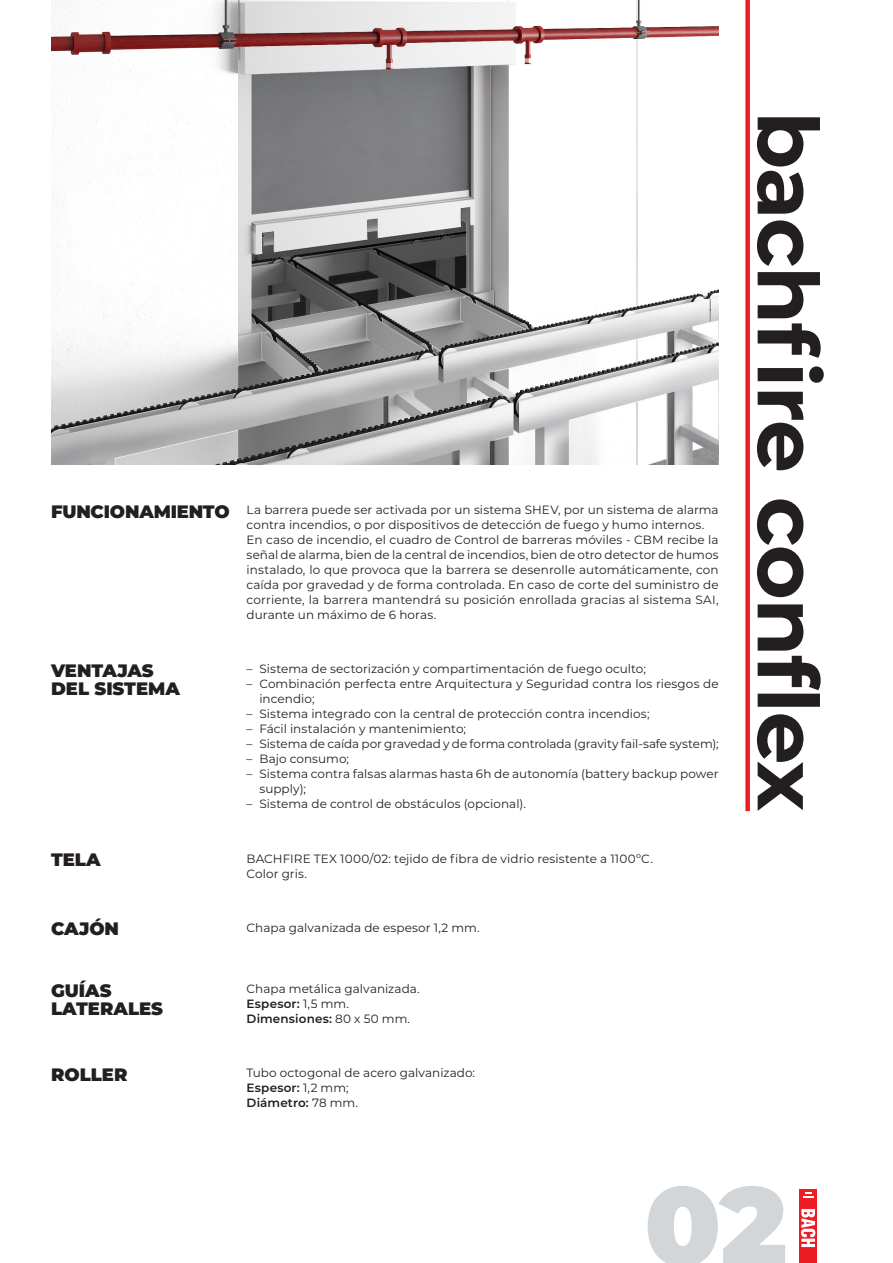
<style>
.page{position:relative;width:893px;height:1263px;background:#fff}
.page>*{position:absolute;margin:0;border:0;box-sizing:border-box;transform-origin:0 0}
.t1{font:900 110.7px "Montserrat";color:#d3d6d9}
.t2{font:700 84px "Montserrat";letter-spacing:-.02em;color:#231f20}
.t3{font:900 18px "Montserrat";color:#231f20}
.texto-corpo{font:12px/15px "Montserrat";letter-spacing:.005em;color:#231f20}
.texto-corpo-2{font:600 12px "Montserrat";letter-spacing:.015em;color:#231f20}
.s1{font-weight:400}
</style>
<div class="page">
<div style="left:800px;top:1189px;width:17px;height:74px;background:#ee1d23"></div>
<svg style="left:803px;top:1192px;width:10px;height:6px"></svg>
<svg style="left:801px;top:1209px;width:14px;height:38px"></svg>
<img style="left:51px;top:0;width:668px;height:465px">
<div style="left:745px;top:0;width:5px;height:811px;background:#ee1d23"></div>
<p class="t3" style="left:51px;top:498px;width:180px">FUNCIONAMIENTO</p>
<p class="texto-corpo" style="left:247px;top:502px;width:474px">La barrera puede ser activada por un sistema SHEV, por un sistema de alarma contra incendios, o por dispositivos de detección de fuego y humo internos.</p>
<p class="texto-corpo" style="left:247px;top:532px;width:474px;text-align:justify">En caso de incendio, el cuadro de Control de barreras móviles - CBM recibe la señal de alarma, bien de la central de incendios, bien de otro detector de humos instalado, lo que provoca que la barrera se desenrolle automáticamente, con caída por gravedad y de forma controlada. En caso de corte del suministro de corriente, la barrera mantendrá su posición enrollada gracias al sistema SAI, durante un máximo de 6 horas.</p>
<p class="t3" style="left:51px;top:657px;width:104px">VENTAJAS</p>
<p class="t3" style="left:51px;top:675px;width:130px">DEL SISTEMA</p>
<p class="t3" style="left:51px;top:846px;width:51px">TELA</p>
<p class="texto-corpo" style="left:247px;top:661px;width:401px">– Sistema de sectorización y compartimentación de fuego oculto;</p>
<p class="texto-corpo" style="left:259px;top:676px;width:461px;text-indent:-13px">– Combinación perfecta entre Arquitectura y Seguridad contra los riesgos de incendio;</p>
<p class="texto-corpo" style="left:247px;top:706px;width:404px">– Sistema integrado con la central de protección contra incendios;</p>
<p class="texto-corpo" style="left:247px;top:721px;width:221px">– Fácil instalación y mantenimiento;</p>
<p class="texto-corpo" style="left:247px;top:736px;width:473px">– Sistema de caída por gravedad y de forma controlada (gravity fail-safe system);</p>
<p class="texto-corpo" style="left:247px;top:751px;width:104px">– Bajo consumo;</p>
<p class="texto-corpo" style="left:259px;top:766px;width:461px;text-indent:-13px">– Sistema contra falsas alarmas hasta 6h de autonomía (battery backup power supply);</p>
<p class="texto-corpo" style="left:247px;top:796px;width:281px">– Sistema de control de obstáculos (opcional).</p>
<p class="texto-corpo" style="left:247px;top:850px;width:408px">BACHFIRE TEX 1000/02: tejido de fibra de vidrio resistente a 1100ºC.</p>
<p class="texto-corpo" style="left:247px;top:865px;width:62px">Color gris.</p>
<p class="t3" style="left:51px;top:915px;width:70px">CAJÓN</p>
<p class="texto-corpo" style="left:247px;top:919px;width:235px">Chapa galvanizada de espesor 1,2 mm.</p>
<p class="t3" style="left:51px;top:977px;width:62px">GUÍAS</p>
<p class="t3" style="left:51px;top:995px;width:114px">LATERALES</p>
<p class="t3" style="left:51px;top:1061px;width:78px">ROLLER</p>
<p class="texto-corpo" style="left:247px;top:981px;width:175px">Chapa metálica galvanizada.</p>
<p class="texto-corpo-2" style="left:247px;top:995px;width:104px">Espesor: <span class="s1">1,5 mm.</span></p>
<p class="texto-corpo-2" style="left:247px;top:1010px;width:165px">Dimensiones: <span class="s1">80 x 50 mm.</span></p>
<p class="texto-corpo" style="left:247px;top:1065px;width:230px">Tubo octogonal de acero galvanizado:</p>
<p class="texto-corpo-2" style="left:247px;top:1079px;width:103px">Espesor: <span class="s1">1,2 mm;</span></p>
<p class="texto-corpo-2" style="left:247px;top:1094px;width:113px">Diámetro: <span class="s1">78 mm.</span></p>
<p class="t2" style="left:848px;top:111px;width:701px;rotate:90deg">bachfire conflex</p>
<h1 class="t1" style="left:644px;top:1143px;width:144px">02</h1>
</div>
